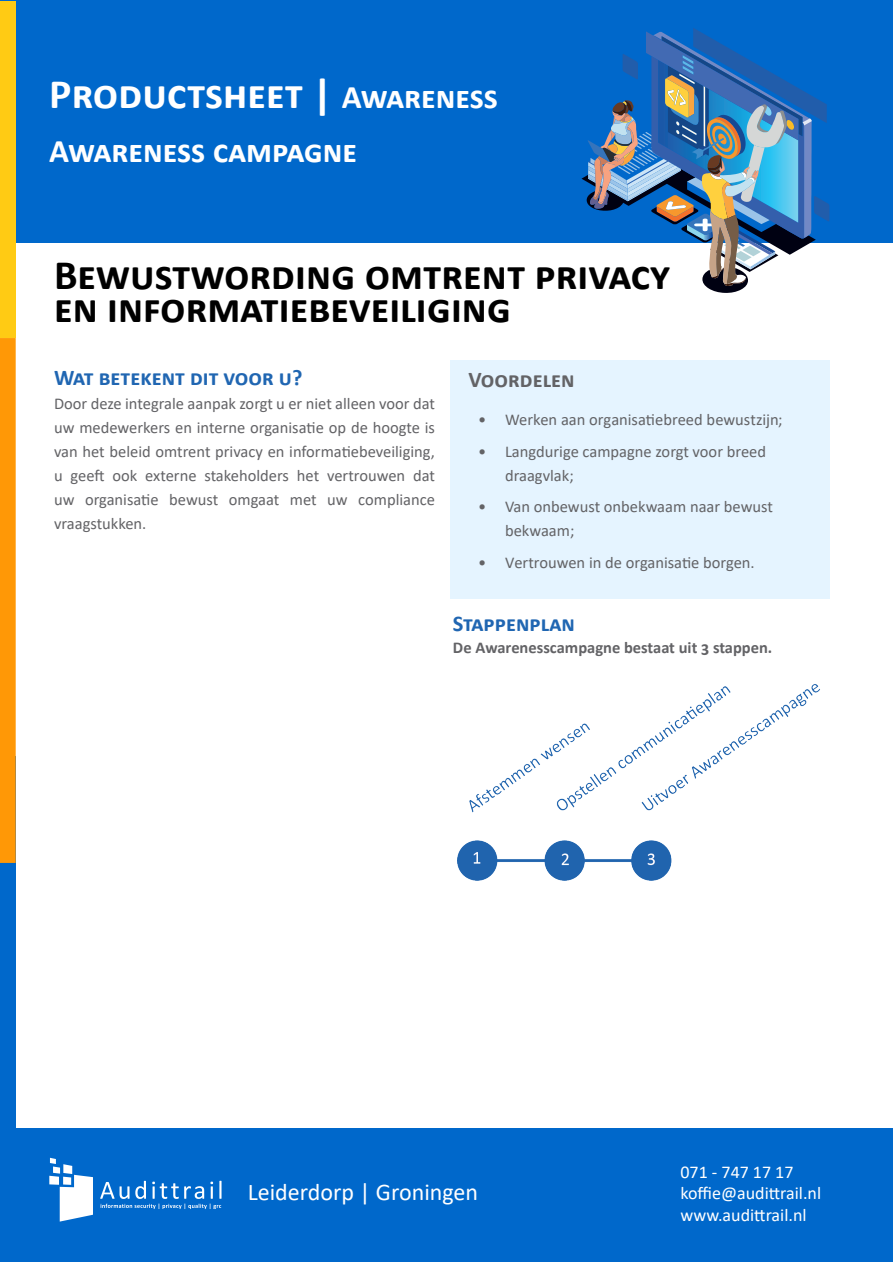
<style>
.page{position:relative;width:893px;height:1262px;background:#fff}
.page>*{position:absolute;margin:0;border:0;box-sizing:border-box;transform-origin:0 0}
.t1{font:700 42px "Calibri";color:#000}
.t2{font:700 42px "Calibri";color:#fff}
.t3{font:700 33px "Calibri";color:#fff}
.t4{font:24px "Calibri";color:#fff}
.t5{font:700 22.5px "Calibri";color:#2066b2}
.t6{font:700 22.5px "Calibri";color:#636366}
.t7{font:18px "Calibri";color:#fff}
.P1{font:16.5px/24px "Calibri";color:#636366}
.P1-2{font:700 16.5px "Calibri";color:#636366}
.s1{font-size:33px}
</style>
<div class="page">
<div style="left:450px;top:361px;width:380px;height:238px;background:#e5f4ff"></div>
<div style="left:0;top:1128px;width:893px;height:134px;background:#0068cb"></div>
<div style="left:0;top:0;width:893px;height:242px;background:#0068cb"></div>
<div style="left:0;top:756px;width:16px;height:506px;background:#0068cb"></div>
<div style="left:0;top:1px;width:16px;height:337px;background:#ffcb14"></div>
<div style="left:0;top:338px;width:16px;height:525px;background:#ff9806"></div>
<svg style="left:49px;top:1157px;width:44px;height:64px"></svg>
<svg style="left:100px;top:1180px;width:122px;height:29px"></svg>
<svg style="left:581px;top:28px;width:248px;height:265px"></svg>
<img style="left:458px;top:684px;width:362px;height:196px">
<h1 class="t2" style="left:49px;top:65px;width:450px">Productsheet | <span class="s1">Awareness</span></h1>
<h1 class="t3" style="left:49px;top:128px;width:309px">Awareness campagne</h1>
<h1 class="t1" style="left:54px;top:245px;width:618px">Bewustwording omtrent privacy</h1>
<h1 class="t1" style="left:54px;top:278px;width:459px">en informatiebeveiliging</h1>
<h3 class="t5" style="left:54px;top:362px;width:250px">Wat betekent dit voor u?</h3>
<h3 class="t6" style="left:469px;top:363px;width:107px">Voordelen</h3>
<p class="P1" style="left:478px;top:407px;width:306px">• Werken aan organisatiebreed bewustzijn;</p>
<p class="P1" style="left:505px;top:439px;width:263px;text-indent:-27px">• Langdurige campagne zorgt voor breed draagvlak;</p>
<p class="P1" style="left:505px;top:494px;width:269px;text-indent:-27px">• Van onbewust onbekwaam naar bewust bekwaam;</p>
<p class="P1" style="left:478px;top:550px;width:278px">• Vertrouwen in de organisatie borgen.</p>
<p class="P1" style="left:54px;top:391px;width:383px;text-align:justify">Door deze integrale aanpak zorgt u er niet alleen voor dat uw medewerkers en interne organisatie op de hoogte is van het beleid omtrent privacy en informatiebeveiliging, u geeft ook externe stakeholders het vertrouwen dat uw organisatie bewust omgaat met uw compliance vraagstukken.</p>
<h3 class="t5" style="left:453px;top:607px;width:123px">Stappenplan</h3>
<p class="P1-2" style="left:453px;top:636px;width:321px">De Awarenesscampagne bestaat uit 3 stappen.</p>
<p class="t4" style="left:248px;top:1174px;width:232px">Leiderdorp | Groningen</p>
<p class="t7" style="left:680px;top:1159px;width:115px">071 - 747 17 17</p>
<p class="t7" style="left:680px;top:1180px;width:142px">koffie@audittrail.nl</p>
<p class="t7" style="left:680px;top:1202px;width:128px">www.audittrail.nl</p>
</div>
